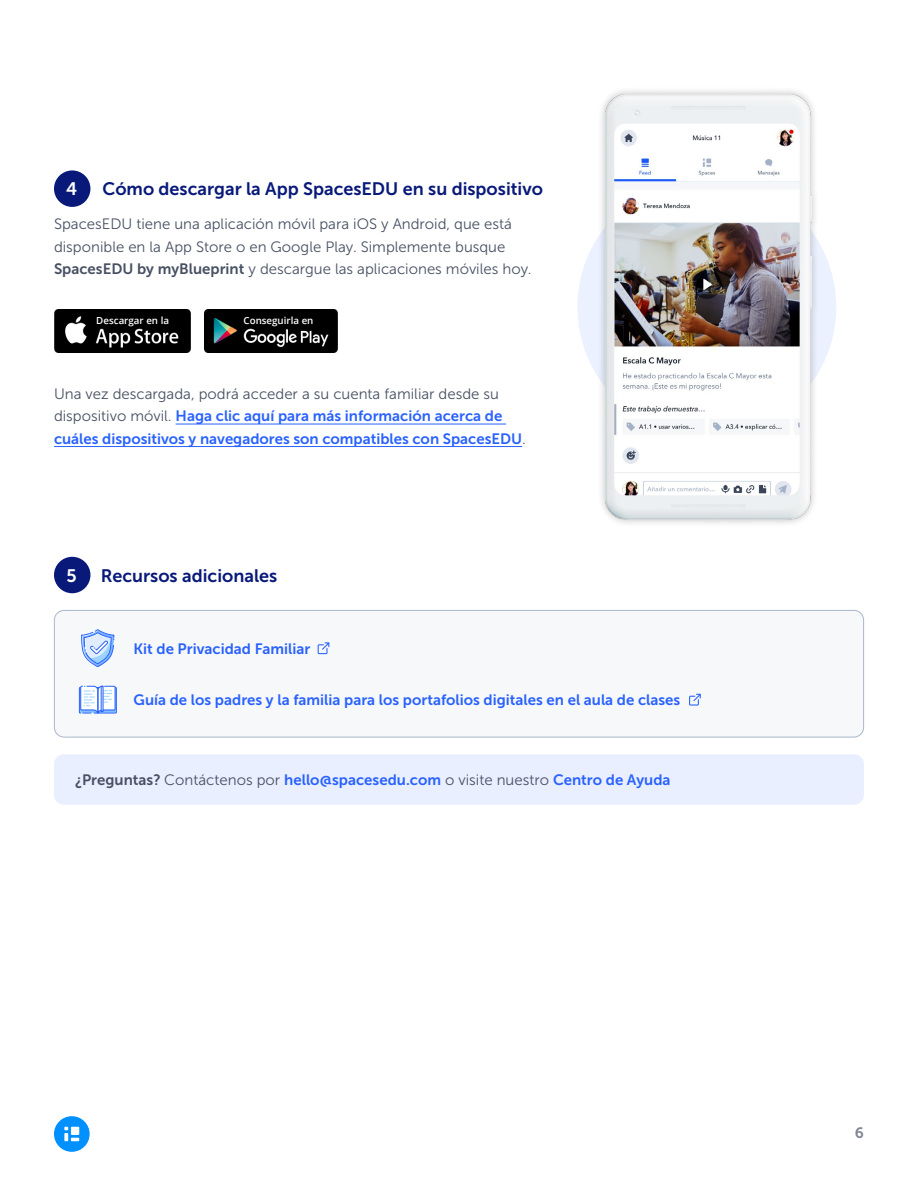
<style>
.page{position:relative;width:918px;height:1188px;background:#fff}
.page>*{position:absolute;margin:0;border:0;box-sizing:border-box;transform-origin:0 0}
.t1{font:18px "Museo Sans 700";color:#08197a}
.t2{font:18px "Museo Sans 700";color:#fff}
.t3{font:15px/22.5px "Museo Sans 700";color:#2962ff}
.t4{font:15px/22.5px "Museo Sans 300";color:#485163}
.t5{font:15px "Museo Sans 700";color:#7f8592}
.t6{font:600 9.75px "Open Sans";color:#fff}
.s1{font-family:"Museo Sans 700"}
.s2{font-family:"Museo Sans 300";color:#485163}
.s3{color:#485163}
</style>
<div class="page">
<div style="left:54px;top:1116px;width:36px;height:36px;background:#0091ff;border-radius:50%"></div>
<svg style="left:64px;top:1127px;width:15px;height:14px"></svg>
<div style="left:54px;top:610px;width:810px;height:127px;background:#f7f8fa;border-radius:10px"></div>
<div style="left:54px;top:610px;width:810px;height:127px;border:1px solid #aab7cb;border-radius:10px"></div>
<div style="left:54px;top:557px;width:36px;height:36px;background:#08197a;border-radius:18px"></div>
<svg style="left:81px;top:629px;width:33px;height:38px"></svg>
<svg style="left:318px;top:642px;width:11px;height:12px"></svg>
<div style="left:79px;top:687px;width:38px;height:26px;border:1px solid #2962ff"></div>
<svg style="left:79px;top:686px;width:37px;height:28px"></svg>
<svg style="left:689px;top:694px;width:12px;height:12px"></svg>
<div style="left:54px;top:754px;width:810px;height:51px;background:#eaefff;border-radius:10px"></div>
<div style="left:577px;top:178px;width:259px;height:258px;background:#ecf1ff;border-radius:50%"></div>
<div style="left:597px;top:87px;width:223px;height:440px;background:#000;opacity:.25"></div>
<img style="left:605px;top:94px;width:207px;height:425px">
<hr style="left:176px;top:424px;width:330px;height:1px;background:#2962ff">
<hr style="left:54px;top:446px;width:468px;height:1px;background:#2962ff">
<div style="left:54px;top:170px;width:36px;height:37px;background:#08197a;border-radius:18px"></div>
<img style="left:205px;top:310px;width:133px;height:42px">
<img style="left:54px;top:310px;width:136px;height:42px">
<div style="left:94px;top:310px;width:91px;height:17px;background:#000"></div>
<div style="left:239px;top:310px;width:91px;height:17px;background:#000"></div>
<p class="t2" style="left:66px;top:179px;width:13px">4</p>
<p class="t1" style="left:102px;top:179px;width:442px">Cómo descargar la App SpacesEDU en su dispositivo</p>
<p class="t4" style="left:54px;top:213px;width:479px">SpacesEDU tiene una aplicación móvil para iOS y Android, que está disponible en la App Store o en Google Play. Simplemente busque<br><span class="s1">SpacesEDU by myBlueprint</span> y descargue las aplicaciones móviles hoy.</p>
<p class="t6" style="left:96px;top:314px;width:74px">Descargar en la</p>
<p class="t6" style="left:244px;top:314px;width:71px">Conseguirla en</p>
<p class="t4" style="left:54px;top:382px;width:447px">Una vez descargada, podrá acceder a su cuenta familiar desde su</p>
<p class="t3" style="left:54px;top:405px;width:473px"><span class="s2">dispositivo móvil.</span> Haga clic aquí para más información acerca de cuáles dispositivos y navegadores son compatibles con SpacesEDU<span class="s2">.</span></p>
<p class="t2" style="left:67px;top:565px;width:12px">5</p>
<p class="t1" style="left:101px;top:566px;width:178px">Recursos adicionales</p>
<p class="t3" style="left:134px;top:637px;width:178px">Kit de Privacidad Familiar</p>
<p class="t3" style="left:134px;top:689px;width:548px">Guía de los padres y la familia para los portafolios digitales en el aula de clases</p>
<p class="t3" style="left:75px;top:769px;width:597px"><span class="s3">¿Preguntas?</span> <span class="s2">Contáctenos por</span> hello@spacesedu.com <span class="s2">o visite nuestro</span> Centro de Ayuda</p>
<p class="t5" style="left:855px;top:1124px;width:11px">6</p>
</div>
